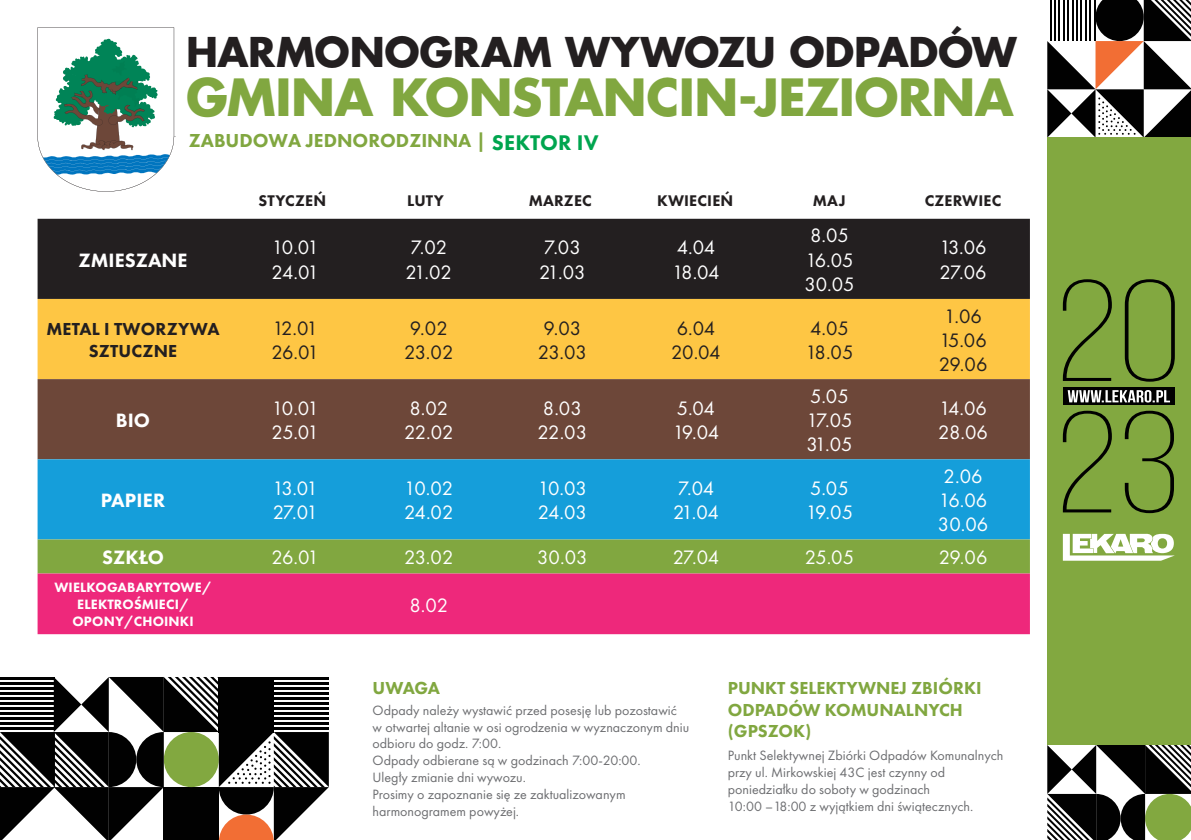
<style>
.page{position:relative;width:1191px;height:840px;background:#fff}
.page>*{position:absolute;margin:0;border:0;box-sizing:border-box;transform-origin:0 0}
.t1{font:700 49.8px "Futura";letter-spacing:-.01em;color:#81a740}
.t2{font:700 39.8px "Futura";letter-spacing:-.01em;color:#231f20}
.calMini_title{font:800 22px "Futura PT";letter-spacing:.01em;color:#00a54f}
.t3{font:20.2px "Futura PT";letter-spacing:-.025em;color:#fff}
.t4{font:20.2px/24.2px "Futura PT";letter-spacing:-.025em;color:#231f20}
.t5{font:800 20px "Futura PT";color:#fff}
.t6{font:800 19.4px "Futura PT";color:#81a740}
.t7{font:800 18px/21.6px "Futura PT";color:#81a740}
.t8{font:800 18px/21.6px "Futura PT";letter-spacing:.01em;color:#231f20;text-align:center}
.t9{font:800 16px "Futura PT";letter-spacing:.01em;color:#231f20}
.t10{font:14px/16.8px "Futura PT";color:#6c6d70}
.t11{font:800 14px/16.8px "Futura PT";letter-spacing:.01em;color:#fff;text-align:center}
</style>
<div class="page">
<svg style="left:0;top:677px;width:329px;height:162px"></svg>
<svg style="left:1047px;top:744px;width:144px;height:95px"></svg>
<svg style="left:1047px;top:0;width:144px;height:137px"></svg>
<div style="left:1047px;top:137px;width:144px;height:607px;background:#82a840"></div>
<svg style="left:1062px;top:279px;width:112px;height:102px"></svg>
<svg style="left:1062px;top:410px;width:112px;height:103px"></svg>
<div style="left:1062px;top:387px;width:112px;height:18px;background:#010101"></div>
<svg style="left:1067px;top:390px;width:103px;height:12px"></svg>
<svg style="left:1062px;top:533px;width:112px;height:27px"></svg>
<svg style="left:38px;top:28px;width:136px;height:163px"></svg>
<div style="left:38px;top:219px;width:992px;height:80px;background:#231f20"></div>
<div style="left:38px;top:299px;width:992px;height:80px;background:#fec644"></div>
<div style="left:38px;top:379px;width:992px;height:80px;background:#6d4739"></div>
<div style="left:38px;top:459px;width:992px;height:80px;background:#159eda"></div>
<div style="left:38px;top:539px;width:992px;height:34px;background:#81a740"></div>
<div style="left:38px;top:573px;width:992px;height:60px;background:#ee287b"></div>
<h2 class="t2" style="left:186px;top:26px;width:832px">HARMONOGRAM WYWOZU ODPADÓW</h2>
<h1 class="t1" style="left:186px;top:64px;width:829px">GMINA KONSTANCIN-JEZIORNA</h1>
<h3 class="t6" style="left:189px;top:128px;width:298px">ZABUDOWA JEDNORODZINNA |</h3>
<p class="calMini_title" style="left:492px;top:129px;width:108px">SEKTOR IV</p>
<p class="t5" style="left:78px;top:247px;width:111px">ZMIESZANE</p>
<p class="t9" style="left:259px;top:191px;width:69px">STYCZEŃ</p>
<p class="t9" style="left:407px;top:191px;width:38px">LUTY</p>
<p class="t9" style="left:529px;top:191px;width:65px">MARZEC</p>
<p class="t9" style="left:657px;top:191px;width:78px">KWIECIEŃ</p>
<p class="t9" style="left:812px;top:191px;width:34px">MAJ</p>
<p class="t9" style="left:924px;top:191px;width:78px">CZERWIEC</p>
<p class="t3" style="left:272px;top:235px;width:49px">10.01</p>
<p class="t3" style="left:271px;top:260px;width:49px">24.01</p>
<p class="t3" style="left:410px;top:235px;width:38px">7.02</p>
<p class="t3" style="left:405px;top:260px;width:48px">21.02</p>
<p class="t3" style="left:544px;top:235px;width:38px">7.03</p>
<p class="t3" style="left:539px;top:260px;width:48px">21.03</p>
<p class="t3" style="left:677px;top:235px;width:40px">4.04</p>
<p class="t3" style="left:672px;top:260px;width:49px">18.04</p>
<p class="t3" style="left:810px;top:223px;width:40px">8.05</p>
<p class="t3" style="left:805px;top:248px;width:50px">16.05</p>
<p class="t3" style="left:804px;top:272px;width:52px">30.05</p>
<p class="t3" style="left:939px;top:235px;width:49px">13.06</p>
<p class="t3" style="left:939px;top:260px;width:49px">27.06</p>
<p class="t8" style="left:46px;top:318px;width:175px">METAL I TWORZYWA<br>SZTUCZNE</p>
<p class="t4" style="left:271px;top:315px;width:49px">12.01<br>26.01</p>
<p class="t4" style="left:410px;top:315px;width:39px">9.02</p>
<p class="t4" style="left:404px;top:340px;width:51px">23.02</p>
<p class="t5" style="left:116px;top:407px;width:36px">BIO</p>
<p class="t5" style="left:101px;top:487px;width:66px">PAPIER</p>
<p class="t3" style="left:272px;top:396px;width:49px">10.01</p>
<p class="t3" style="left:272px;top:420px;width:49px">25.01</p>
<p class="t3" style="left:273px;top:476px;width:47px">13.01</p>
<p class="t3" style="left:273px;top:500px;width:47px">27.01</p>
<p class="t3" style="left:409px;top:396px;width:40px">8.02</p>
<p class="t3" style="left:404px;top:420px;width:51px">22.02</p>
<p class="t3" style="left:404px;top:476px;width:51px">10.02</p>
<p class="t3" style="left:404px;top:500px;width:51px">24.02</p>
<p class="t4" style="left:543px;top:315px;width:39px">9.03</p>
<p class="t4" style="left:538px;top:340px;width:51px">23.03</p>
<p class="t3" style="left:543px;top:396px;width:40px">8.03</p>
<p class="t3" style="left:537px;top:420px;width:51px">22.03</p>
<p class="t3" style="left:538px;top:476px;width:51px">10.03</p>
<p class="t3" style="left:538px;top:500px;width:51px">24.03</p>
<p class="t4" style="left:677px;top:315px;width:40px">6.04</p>
<p class="t4" style="left:671px;top:340px;width:51px">20.04</p>
<p class="t3" style="left:677px;top:396px;width:40px">5.04</p>
<p class="t3" style="left:672px;top:420px;width:48px">19.04</p>
<p class="t3" style="left:678px;top:476px;width:38px">7.04</p>
<p class="t3" style="left:673px;top:500px;width:47px">21.04</p>
<p class="t4" style="left:810px;top:315px;width:40px">4.05</p>
<p class="t4" style="left:805px;top:340px;width:49px">18.05</p>
<p class="t3" style="left:810px;top:384px;width:40px">5.05</p>
<p class="t3" style="left:806px;top:408px;width:48px">17.05</p>
<p class="t3" style="left:806px;top:432px;width:48px">31.05</p>
<p class="t3" style="left:810px;top:476px;width:40px">5.05</p>
<p class="t3" style="left:806px;top:500px;width:49px">19.05</p>
<p class="t4" style="left:944px;top:303px;width:39px">1.06</p>
<p class="t4" style="left:939px;top:327px;width:49px">15.06</p>
<p class="t4" style="left:938px;top:352px;width:50px">29.06</p>
<p class="t3" style="left:939px;top:396px;width:49px">14.06</p>
<p class="t3" style="left:938px;top:420px;width:51px">28.06</p>
<p class="t3" style="left:943px;top:464px;width:40px">2.06</p>
<p class="t3" style="left:939px;top:488px;width:50px">16.06</p>
<p class="t3" style="left:938px;top:512px;width:52px">30.06</p>
<p class="t5" style="left:102px;top:544px;width:63px">SZKŁO</p>
<p class="t3" style="left:271px;top:545px;width:49px">26.01</p>
<p class="t3" style="left:404px;top:545px;width:51px">23.02</p>
<p class="t3" style="left:537px;top:545px;width:52px">30.03</p>
<p class="t3" style="left:672px;top:545px;width:48px">27.04</p>
<p class="t3" style="left:805px;top:545px;width:51px">25.05</p>
<p class="t3" style="left:938px;top:545px;width:50px">29.06</p>
<p class="t11" style="left:54px;top:578px;width:159px">WIELKOGABARYTOWE/<br>ELEKTROŚMIECI/<br>OPONY/CHOINKI</p>
<p class="t3" style="left:409px;top:592px;width:40px">8.02</p>
<p class="t7" style="left:372px;top:676px;width:69px">UWAGA</p>
<p class="t10" style="left:372px;top:701px;width:318px">Odpady należy wystawić przed posesję lub pozostawić w otwartej altanie w osi ogrodzenia w wyznaczonym dniu odbioru do godz. 7:00.<br>Odpady odbierane są w godzinach 7:00-20:00.<br>Uległy zmianie dni wywozu.<br>Prosimy o zapoznanie się ze zaktualizowanym harmonogramem powyżej.</p>
<p class="t7" style="left:728px;top:676px;width:255px">PUNKT SELEKTYWNEJ ZBIÓRKI<br>ODPADÓW KOMUNALNYCH (GPSZOK)</p>
<p class="t10" style="left:728px;top:746px;width:277px">Punkt Selektywnej Zbiórki Odpadów Komunalnych przy ul. Mirkowskiej 43C jest czynny od poniedziałku do soboty w godzinach<br>10:00 –18:00 z wyjątkiem dni świątecznych.</p>
</div>
